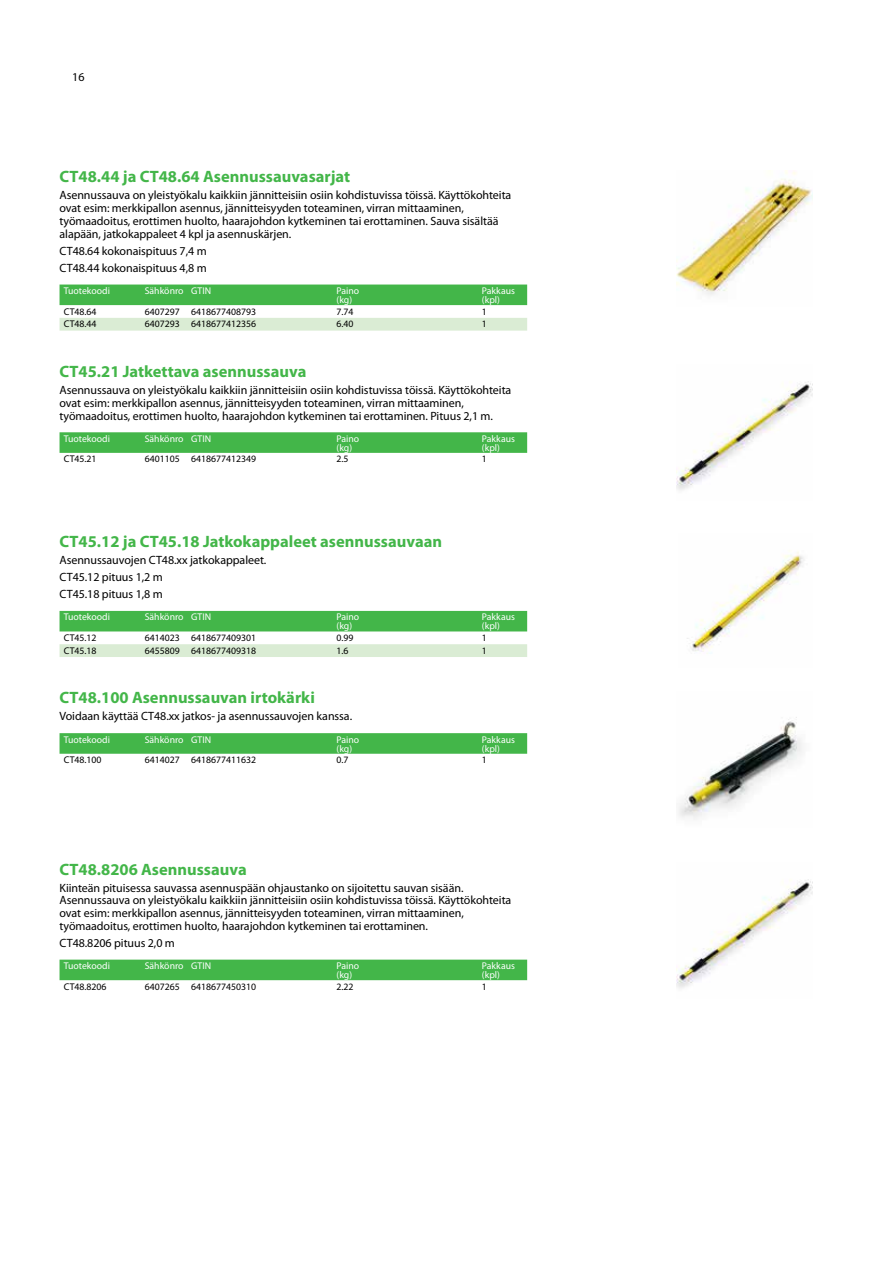
<style>
.page{position:relative;width:893px;height:1263px;background:#fff}
.page>*{position:absolute;margin:0;border:0;box-sizing:border-box;transform-origin:0 0}
.t1{font:700 16.5px "Myriad Pro";color:#43b649}
.t2{font:12px/12.8px "Myriad Pro";letter-spacing:-.005em;color:#000}
.t3{font:9.75px "Myriad Pro";color:#000}
.t4{font:9.75px/9px "Myriad Pro";color:#fff}
</style>
<div class="page">
<div style="left:60px;top:285px;width:467px;height:20px;background:#43b649"></div>
<svg style="left:60px;top:318px;width:467px;height:13px;background:#dbecd5"></svg>
<img style="left:676px;top:170px;width:136px;height:125px">
<svg style="left:60px;top:432px;width:467px;height:21px;background:#46b74c"></svg>
<img style="left:676px;top:381px;width:136px;height:109px">
<div style="left:60px;top:611px;width:467px;height:20px;background:#43b649"></div>
<svg style="left:60px;top:644px;width:467px;height:13px;background:#daecd4"></svg>
<svg style="left:60px;top:733px;width:467px;height:21px;background:#46b74c"></svg>
<img style="left:679px;top:717px;width:123px;height:103px">
<div style="left:60px;top:960px;width:467px;height:20px;background:#43b649"></div>
<img style="left:676px;top:879px;width:136px;height:109px">
<img style="left:687px;top:551px;width:117px;height:103px">
<p class="t2" style="left:72px;top:71px;width:14px">16</p>
<h1 class="t1" style="left:60px;top:166px;width:292px">CT48.44 ja CT48.64 Asennussauvasarjat</h1>
<p class="t2" style="left:60px;top:189px;width:453px">Asennussauva on yleistyökalu kaikkiin jännitteisiin osiin kohdistuvissa töissä. Käyttökohteita ovat esim: merkkipallon asennus, jännitteisyyden toteaminen, virran mittaaminen, työmaadoitus, erottimen huolto, haarajohdon kytkeminen tai erottaminen. Sauva sisältää alapään, jatkokappaleet 4 kpl ja asennuskärjen.</p>
<p class="t2" style="left:60px;top:242px;width:149px;line-height:17px">CT48.64 kokonaispituus 7,4 m<br>CT48.44 kokonaispituus 4,8 m</p>
<p class="t4" style="left:64px;top:286px;width:48px">Tuotekoodi</p>
<p class="t4" style="left:145px;top:286px;width:68px">Sähkönro GTIN</p>
<p class="t4" style="left:337px;top:286px;width:24px">Paino (kg)</p>
<p class="t4" style="left:482px;top:286px;width:35px">Pakkaus (kpl)</p>
<p class="t3" style="left:64px;top:305px;width:34px">CT48.64</p>
<p class="t3" style="left:145px;top:305px;width:113px">6407297 6418677408793</p>
<p class="t3" style="left:337px;top:305px;width:19px">7.74</p>
<p class="t3" style="left:482px;top:305px;width:7px">1</p>
<p class="t3" style="left:64px;top:318px;width:34px">CT48.44</p>
<p class="t3" style="left:145px;top:318px;width:113px">6407293 6418677412356</p>
<p class="t3" style="left:337px;top:318px;width:19px">6.40</p>
<p class="t3" style="left:482px;top:318px;width:7px">1</p>
<h1 class="t1" style="left:60px;top:361px;width:248px">CT45.21 Jatkettava asennussauva</h1>
<p class="t2" style="left:60px;top:383px;width:453px">Asennussauva on yleistyökalu kaikkiin jännitteisiin osiin kohdistuvissa töissä. Käyttökohteita ovat esim: merkkipallon asennus, jännitteisyyden toteaminen, virran mittaaminen, työmaadoitus, erottimen huolto, haarajohdon kytkeminen tai erottaminen. Pituus 2,1 m.</p>
<p class="t4" style="left:64px;top:434px;width:48px">Tuotekoodi</p>
<p class="t4" style="left:145px;top:434px;width:68px">Sähkönro GTIN</p>
<p class="t4" style="left:337px;top:434px;width:24px">Paino (kg)</p>
<p class="t4" style="left:482px;top:434px;width:35px">Pakkaus (kpl)</p>
<p class="t3" style="left:64px;top:453px;width:34px">CT45.21</p>
<p class="t3" style="left:145px;top:453px;width:113px">6401105 6418677412349</p>
<p class="t3" style="left:337px;top:453px;width:14px">2.5</p>
<p class="t3" style="left:482px;top:453px;width:7px">1</p>
<h1 class="t1" style="left:60px;top:531px;width:384px">CT45.12 ja CT45.18 Jatkokappaleet asennussauvaan</h1>
<p class="t2" style="left:60px;top:551px;width:208px;line-height:17px">Asennussauvojen CT48.xx jatkokappaleet.<br>CT45.12 pituus 1,2 m<br>CT45.18 pituus 1,8 m</p>
<p class="t4" style="left:64px;top:612px;width:48px">Tuotekoodi</p>
<p class="t4" style="left:145px;top:612px;width:68px">Sähkönro GTIN</p>
<p class="t4" style="left:337px;top:612px;width:24px">Paino (kg)</p>
<p class="t4" style="left:482px;top:612px;width:35px">Pakkaus (kpl)</p>
<p class="t3" style="left:64px;top:632px;width:34px">CT45.12</p>
<p class="t3" style="left:145px;top:632px;width:113px">6414023 6418677409301</p>
<p class="t3" style="left:337px;top:632px;width:19px">0.99</p>
<p class="t3" style="left:482px;top:632px;width:7px">1</p>
<p class="t3" style="left:64px;top:644px;width:34px">CT45.18</p>
<p class="t3" style="left:145px;top:644px;width:113px">6455809 6418677409318</p>
<p class="t3" style="left:337px;top:644px;width:14px">1.6</p>
<p class="t3" style="left:482px;top:644px;width:7px">1</p>
<h1 class="t1" style="left:60px;top:687px;width:257px">CT48.100 Asennussauvan irtokärki</h1>
<p class="t2" style="left:60px;top:710px;width:294px">Voidaan käyttää CT48.xx jatkos- ja asennussauvojen kanssa.</p>
<p class="t4" style="left:64px;top:735px;width:48px">Tuotekoodi</p>
<p class="t4" style="left:145px;top:735px;width:68px">Sähkönro GTIN</p>
<p class="t4" style="left:337px;top:735px;width:24px">Paino (kg)</p>
<p class="t4" style="left:482px;top:735px;width:35px">Pakkaus (kpl)</p>
<p class="t3" style="left:64px;top:754px;width:39px">CT48.100</p>
<p class="t3" style="left:145px;top:754px;width:113px">6414027 6418677411632</p>
<p class="t3" style="left:337px;top:754px;width:14px">0.7</p>
<p class="t3" style="left:482px;top:754px;width:7px">1</p>
<h1 class="t1" style="left:60px;top:858px;width:189px">CT48.8206 Asennussauva</h1>
<p class="t2" style="left:60px;top:881px;width:453px">Kiinteän pituisessa sauvassa asennuspään ohjaustanko on sijoitettu sauvan sisään.<br>Asennussauva on yleistyökalu kaikkiin jännitteisiin osiin kohdistuvissa töissä. Käyttökohteita ovat esim: merkkipallon asennus, jännitteisyyden toteaminen, virran mittaaminen, työmaadoitus, erottimen huolto, haarajohdon kytkeminen tai erottaminen.</p>
<p class="t2" style="left:60px;top:936px;width:117px">CT48.8206 pituus 2,0 m</p>
<p class="t4" style="left:64px;top:961px;width:48px">Tuotekoodi</p>
<p class="t4" style="left:145px;top:961px;width:68px">Sähkönro GTIN</p>
<p class="t4" style="left:337px;top:961px;width:24px">Paino (kg)</p>
<p class="t4" style="left:482px;top:961px;width:35px">Pakkaus (kpl)</p>
<p class="t3" style="left:64px;top:980px;width:44px">CT48.8206</p>
<p class="t3" style="left:145px;top:980px;width:113px">6407265 6418677450310</p>
<p class="t3" style="left:337px;top:980px;width:19px">2.22</p>
<p class="t3" style="left:482px;top:980px;width:7px">1</p>
</div>
